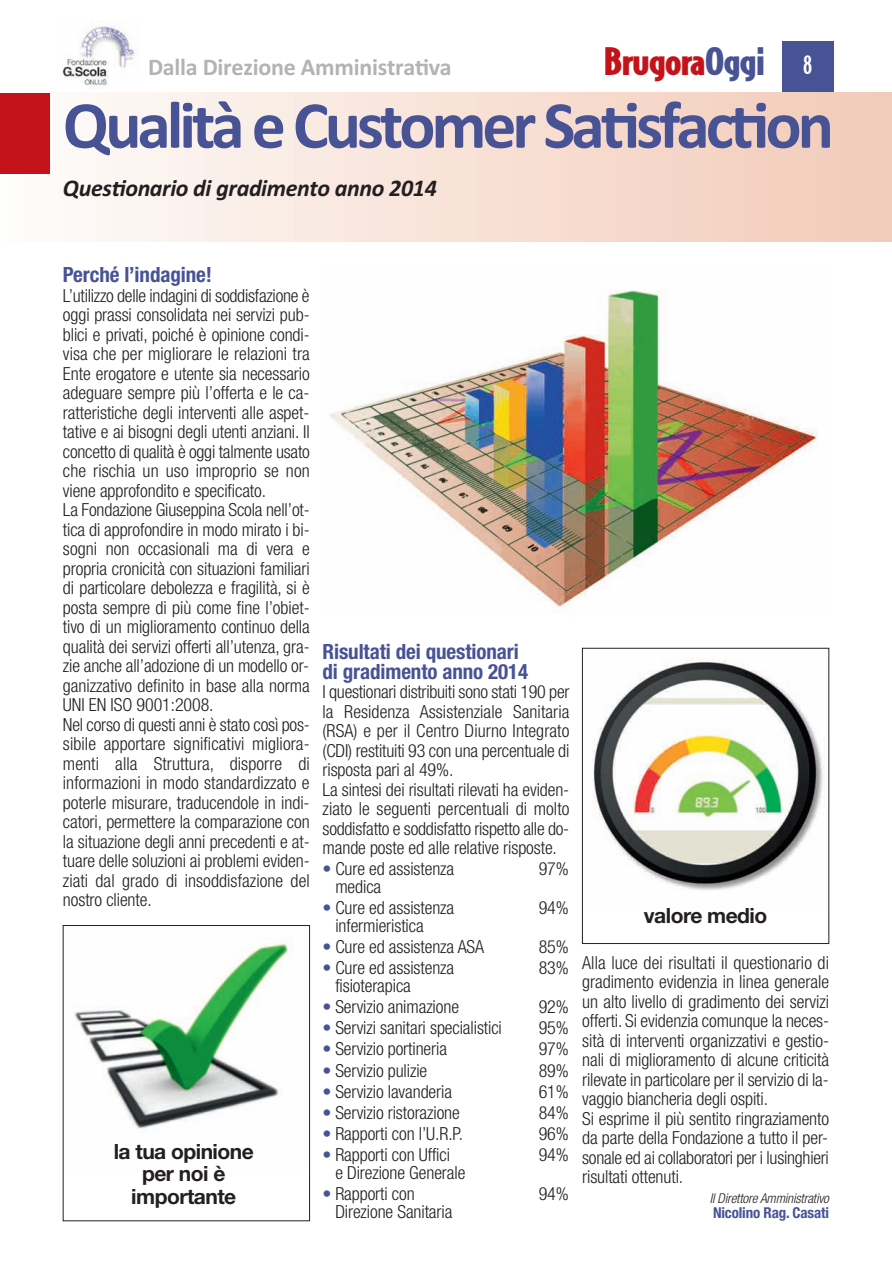
<style>
.page{position:relative;width:892px;height:1262px;background:#fff}
.page>*{position:absolute;margin:0;border:0;box-sizing:border-box;transform-origin:0 0}
.t1{font:700 67.5px "Calibri";letter-spacing:-.06em;color:#485396}
.t2{font:900 36px "Bodega Sans";letter-spacing:-.025em;color:#c4121a;scale:1.15 1}
.t3{font:italic 700 24px "Calibri";letter-spacing:-.015em;color:#231f20}
.t4{font:700 24px "Calibri";letter-spacing:-.01em;color:#b3b3b3}
.t5{font:700 condensed 21px/19.5px "Helvetica Neue LT Std";letter-spacing:-.005em;color:#485396}
.t6{font:700 21px/22.5px "Helvetica Neue LT Std";letter-spacing:-.025em;color:#231f20;text-align:center}
.t7{font:300 condensed 18px/19.5px "Helvetica Neue LT Std";letter-spacing:-.005em;color:#231f20}
.t8{font:700 condensed 15px "Helvetica Neue LT Std";letter-spacing:-.01em;color:#485396}
.t9{font:italic 300 condensed 13.5px "Helvetica Neue LT Std";letter-spacing:-.01em;color:#231f20}
.s1{color:#485396}
.s2{font-weight:500;font-size:24px;color:#fff}
</style>
<div class="page">
<img style="left:62px;top:26px;width:75px;height:61px">
<div style="left:781px;top:42px;width:51px;height:51px;background:#485396"></div>
<div style="left:0;top:93px;width:891px;height:148px;background:linear-gradient(to right,#fefbfa,#f3cbb9)"></div>
<div style="left:0;top:93px;width:50px;height:80px;background:#c4121a"></div>
<img style="left:74px;top:941px;width:217px;height:188px">
<img style="left:330px;top:290px;width:488px;height:323px">
<img style="left:592px;top:659px;width:232px;height:231px">
<div style="left:582px;top:648px;width:246px;height:295px;border:1px solid #231f20"></div>
<h3 class="t4" style="left:148px;top:52px;width:305px">Dalla Direzione Amministrativa</h3>
<h2 class="t2" style="left:603px;top:41px;width:183px">Brugora<span class="s1">Oggi</span> <span class="s2">8</span></h2>
<h1 class="t1" style="left:63px;top:85px;width:772px">Qualità e Customer Satisfaction</h1>
<h3 class="t3" style="left:63px;top:173px;width:375px">Questionario di gradimento anno 2014</h3>
<p class="t5" style="left:63px;top:267px;width:150px">Perché l’indagine!</p>
<p class="t7" style="left:63px;top:287px;width:248px">L’utilizzo delle indagini di soddisfazione è oggi prassi consolidata nei servizi pub&shy;blici e privati, poiché è opinione condi&shy;visa che per migliorare le relazioni tra Ente erogatore e utente sia necessario adeguare sempre più l’offerta e le ca&shy;ratteristiche degli interventi alle aspet&shy;tative e ai bisogni degli utenti anziani. Il concetto di qualità è oggi talmente usato che rischia un uso improprio se non viene approfondito e specificato.<br>La Fondazione Giuseppina Scola nell’ot&shy;tica di approfondire in modo mirato i bi&shy;sogni non occasionali ma di vera e propria cronicità con situazioni familiari di particolare debolezza e fragilità, si è posta sempre di più come fine l’obiet&shy;tivo di un miglioramento continuo della qualità dei servizi offerti all’utenza, gra&shy;zie anche all’adozione di un modello or&shy;ganizzativo definito in base alla norma UNI EN ISO 9001:2008.<br>Nel corso di questi anni è stato così pos&shy;sibile apportare significativi migliora&shy;menti alla Struttura, disporre di informazioni in modo standardizzato e poterle misurare, traducendole in indi&shy;catori, permettere la comparazione con la situazione degli anni precedenti e at&shy;tuare delle soluzioni ai problemi eviden&shy;ziati dal grado di insoddisfazione del nostro cliente.</p>
<p class="t6" style="left:114px;top:1141px;width:141px">la tua opinione per noi è importante</p>
<p class="t5" style="left:322px;top:643px;width:207px">Risultati dei questionari di gradimento anno 2014</p>
<p class="t7" style="left:322px;top:683px;width:248px">I questionari distribuiti sono stati 190 per la Residenza Assistenziale Sanitaria (RSA) e per il Centro Diurno Integrato (CDI) restituiti 93 con una percentuale di risposta pari al 49%.<br>La sintesi dei risultati rilevati ha eviden&shy;ziato le seguenti percentuali di molto soddisfatto e soddisfatto rispetto alle do&shy;mande poste ed alle relative risposte.</p>
<p class="t7" style="left:322px;top:860px;width:133px"><span class="s1">•</span> Cure ed assistenza</p>
<p class="t7" style="left:538px;top:860px;width:32px">97%</p>
<p class="t7" style="left:335px;top:878px;width:47px">medica</p>
<p class="t7" style="left:322px;top:899px;width:133px"><span class="s1">•</span> Cure ed assistenza</p>
<p class="t7" style="left:538px;top:899px;width:32px">94%</p>
<p class="t7" style="left:335px;top:917px;width:90px">infermieristica</p>
<p class="t7" style="left:322px;top:938px;width:163px"><span class="s1">•</span> Cure ed assistenza ASA</p>
<p class="t7" style="left:538px;top:938px;width:32px">85%</p>
<p class="t7" style="left:322px;top:959px;width:133px"><span class="s1">•</span> Cure ed assistenza</p>
<p class="t7" style="left:538px;top:959px;width:32px">83%</p>
<p class="t7" style="left:335px;top:977px;width:77px">fisioterapica</p>
<p class="t7" style="left:322px;top:998px;width:138px"><span class="s1">•</span> Servizio animazione</p>
<p class="t7" style="left:538px;top:998px;width:32px">92%</p>
<p class="t7" style="left:322px;top:1019px;width:181px"><span class="s1">•</span> Servizi sanitari specialistici</p>
<p class="t7" style="left:538px;top:1019px;width:32px">95%</p>
<p class="t7" style="left:322px;top:1040px;width:126px"><span class="s1">•</span> Servizio portineria</p>
<p class="t7" style="left:538px;top:1040px;width:32px">97%</p>
<p class="t7" style="left:322px;top:1061px;width:106px"><span class="s1">•</span> Servizio pulizie</p>
<p class="t7" style="left:538px;top:1061px;width:32px">89%</p>
<p class="t7" style="left:322px;top:1082px;width:131px"><span class="s1">•</span> Servizio lavanderia</p>
<p class="t7" style="left:538px;top:1082px;width:32px">61%</p>
<p class="t7" style="left:322px;top:1103px;width:139px"><span class="s1">•</span> Servizio ristorazione</p>
<p class="t7" style="left:538px;top:1103px;width:32px">84%</p>
<p class="t7" style="left:322px;top:1124px;width:142px"><span class="s1">•</span> Rapporti con l’U.R.P.</p>
<p class="t7" style="left:538px;top:1124px;width:32px">96%</p>
<p class="t7" style="left:322px;top:1145px;width:129px"><span class="s1">•</span> Rapporti con Uffici</p>
<p class="t7" style="left:538px;top:1145px;width:32px">94%</p>
<p class="t7" style="left:335px;top:1163px;width:131px">e Direzione Generale</p>
<p class="t7" style="left:322px;top:1184px;width:94px"><span class="s1">•</span> Rapporti con</p>
<p class="t7" style="left:538px;top:1184px;width:32px">94%</p>
<p class="t7" style="left:335px;top:1202px;width:118px">Direzione Sanitaria</p>
<p class="t6" style="left:643px;top:905px;width:125px">valore medio</p>
<p class="t7" style="left:582px;top:953px;width:248px">Alla luce dei risultati il questionario di gradimento evidenzia in linea generale un alto livello di gradimento dei servizi offerti. Si evidenzia comunque la neces&shy;sità di interventi organizzativi e gestio&shy;nali di miglioramento di alcune criticità rilevate in particolare per il servizio di la&shy;vaggio biancheria degli ospiti.<br>Si esprime il più sentito ringraziamento da parte della Fondazione a tutto il per&shy;sonale ed ai collaboratori per i lusinghieri risultati ottenuti.</p>
<p class="t9" style="left:709px;top:1192px;width:121px">Il Direttore Amministrativo</p>
<p class="t8" style="left:712px;top:1206px;width:117px">Nicolino Rag. Casati</p>
</div>
